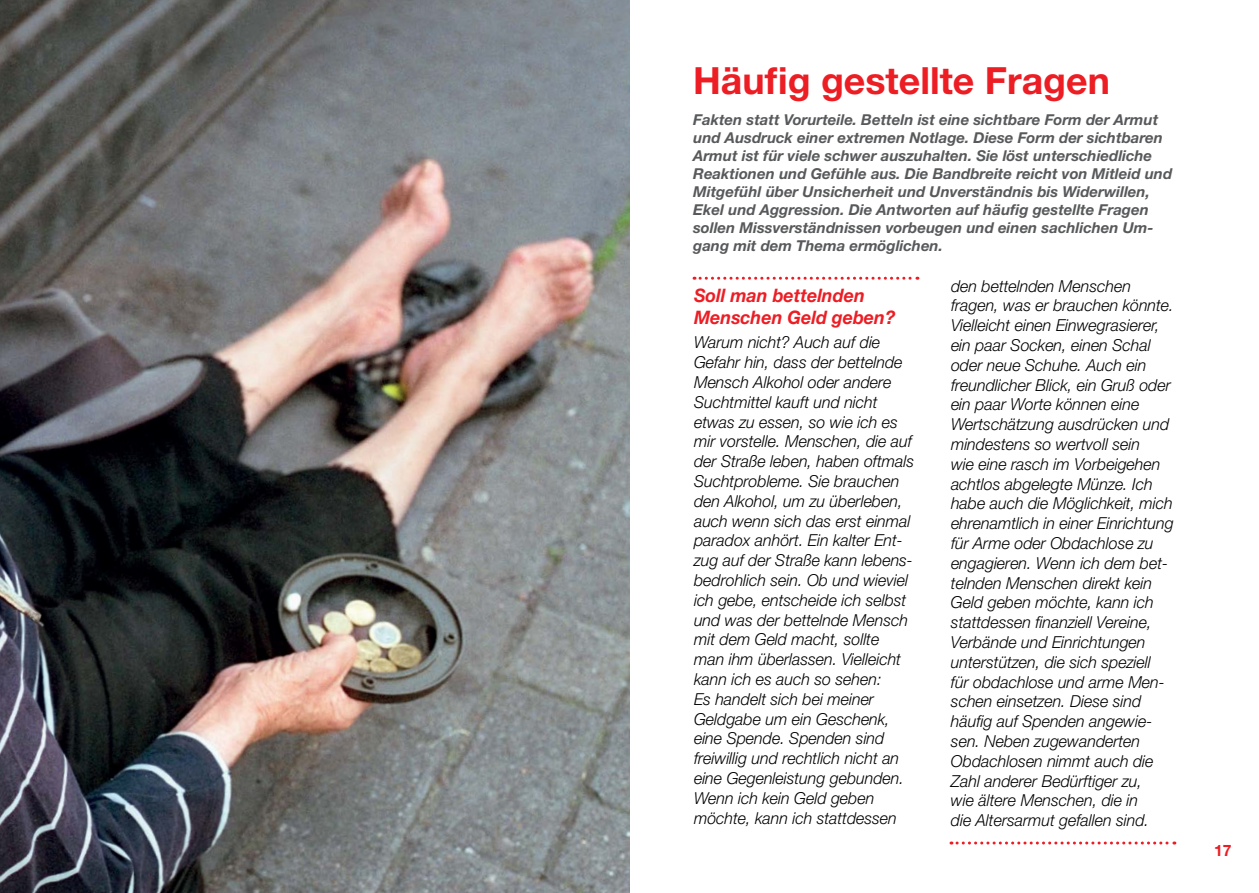
<style>
.page{position:relative;width:1259px;height:893px;background:#fff}
.page>*{position:absolute;margin:0;border:0;box-sizing:border-box;transform-origin:0 0}
.t1{font:700 37.5px "Helvetica Neue";color:#ed1d24}
.t2{font:italic 700 18.6px/22.4px "Helvetica Neue";color:#ed1d24;scale:.96 1}
.t3{font:italic 300 16.5px/19.8px "Helvetica Neue";color:#000}
.t4{font:700 15.75px "Helvetica Neue";color:#ed1d24}
.t5{font:italic 700 15px/18px "Helvetica Neue";color:#58595b}
</style>
<div class="page">
<img style="left:0;top:0;width:629px;height:893px">
<svg style="left:694px;top:277px;width:224px;height:3px"></svg>
<svg style="left:951px;top:841px;width:224px;height:3px"></svg>
<h1 class="t1" style="left:693px;top:57px;width:418px">Häufig gestellte Fragen</h1>
<p class="t5" style="left:693px;top:110px;width:480px">Fakten statt Vorurteile. Betteln ist eine sichtbare Form der Armut und Ausdruck einer extremen Notlage. Diese Form der sichtbaren Armut ist für viele schwer auszuhalten. Sie löst unterschiedliche Reaktionen und Gefühle aus. Die Bandbreite reicht von Mitleid und Mitgefühl über Unsicherheit und Unverständnis bis Widerwillen, Ekel und Aggression. Die Antworten auf häufig gestellte Fragen sollen Missverständnissen vorbeugen und einen sachlichen Um&shy;gang mit dem Thema ermöglichen.</p>
<p class="t2" style="left:694px;top:284px;width:211px">Soll man bettelnden<br>Menschen Geld geben?</p>
<p class="t3" style="left:694px;top:332px;width:221px">Warum nicht? Auch auf die<br>Gefahr hin, dass der bettelnde<br>Mensch Alkohol oder andere<br>Suchtmittel kauft und nicht etwas zu essen, so wie ich es mir vorstelle. Menschen, die auf der Straße leben, haben oftmals<br>Suchtprobleme. Sie brauchen den Alkohol, um zu überleben, auch wenn sich das erst einmal paradox anhört. Ein kalter Ent&shy;zug auf der Straße kann lebens&shy;bedrohlich sein. Ob und wieviel ich gebe, entscheide ich selbst und was der bettelnde Mensch mit dem Geld macht, sollte<br>man ihm überlassen. Vielleicht kann ich es auch so sehen:<br>Es handelt sich bei meiner<br>Geldgabe um ein Geschenk, eine Spende. Spenden sind freiwillig und rechtlich nicht an eine Gegenleistung gebunden.<br>Wenn ich kein Geld geben möchte, kann ich stattdessen</p>
<p class="t3" style="left:951px;top:276px;width:224px">den bettelnden Menschen fragen, was er brauchen könnte.<br>Vielleicht einen Einwegrasierer, ein paar Socken, einen Schal oder neue Schuhe. Auch ein freundlicher Blick, ein Gruß oder ein paar Worte können eine<br>Wertschätzung ausdrücken und mindestens so wertvoll sein<br>wie eine rasch im Vorbeigehen achtlos abgelegte Münze. Ich habe auch die Möglichkeit, mich ehrenamtlich in einer Einrichtung für Arme oder Obdachlose zu engagieren. Wenn ich dem bet&shy;telnden Menschen direkt kein<br>Geld geben möchte, kann ich stattdessen finanziell Vereine,<br>Verbände und Einrichtungen unterstützen, die sich speziell<br>für obdachlose und arme Men&shy;schen einsetzen. Diese sind häufig auf Spenden angewie&shy;sen. Neben zugewanderten<br>Obdachlosen nimmt auch die<br>Zahl anderer Bedürftiger zu,<br>wie ältere Menschen, die in<br>die Altersarmut gefallen sind.</p>
<p class="t4" style="left:1214px;top:841px;width:19px">17</p>
</div>
